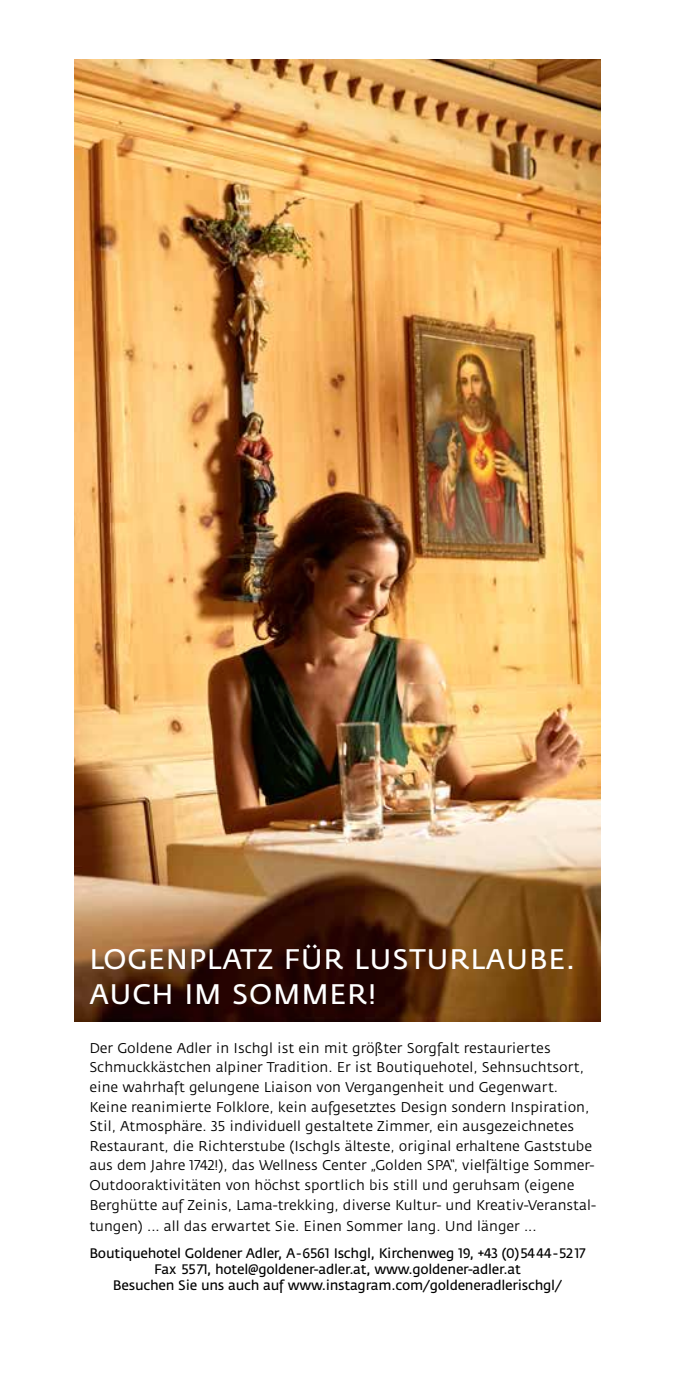
<style>
.page{position:relative;width:675px;height:1389px;background:#fff}
.page>*{position:absolute;margin:0;border:0;box-sizing:border-box;transform-origin:0 0}
.t1{font:28px/35px "Fedra Sans";letter-spacing:.03em;color:#fff}
.t2{font:14px/19.6px "Fedra Sans";color:#000}
.t3{font:13.65px/15.8px "Fedra Sans";letter-spacing:-.02em;color:#000;text-align:center}
</style>
<div class="page">
<img style="left:74px;top:60px;width:526px;height:962px">
<h1 class="t1" style="left:89px;top:943px;width:487px">LOGENPLATZ FÜR LUSTURLAUBE.<br>AUCH IM SOMMER!</h1>
<p class="t2" style="left:89px;top:1039px;width:508px">Der Goldene Adler in Ischgl ist ein mit größter Sorgfalt restauriertes Schmuckkästchen alpiner Tradition. Er ist Boutiquehotel, Sehnsuchtsort, eine wahrhaft gelungene Liaison von Vergangenheit und Gegenwart.<br>Keine reanimierte Folklore, kein aufgesetztes Design sondern Inspiration, Stil, Atmosphäre. 35 individuell gestaltete Zimmer, ein ausgezeichnetes Restaurant, die Richterstube (Ischgls älteste, original erhaltene Gaststube aus dem Jahre 1742!), das Wellness Center „Golden SPA“, vielfältige Sommer-Outdooraktivitäten von höchst sportlich bis still und geruhsam (eigene Berghütte auf Zeinis, Lama-trekking, diverse Kultur- und Kreativ-Veranstal-</p>
<p class="t2" style="left:89px;top:1216px;width:449px">tungen) ... all das erwartet Sie. Einen Sommer lang. Und länger ...</p>
<p class="t3" style="left:89px;top:1246px;width:498px">Boutiquehotel Goldener Adler, A - 6561 Ischgl, Kirchenweg 19, +43 (0) 54 44 - 52 17<br>Fax 55 71, hotel@goldener-adler.at, www.goldener-adler.at<br>Besuchen Sie uns auch auf www.instagram.com/goldeneradlerischgl/</p>
</div>
